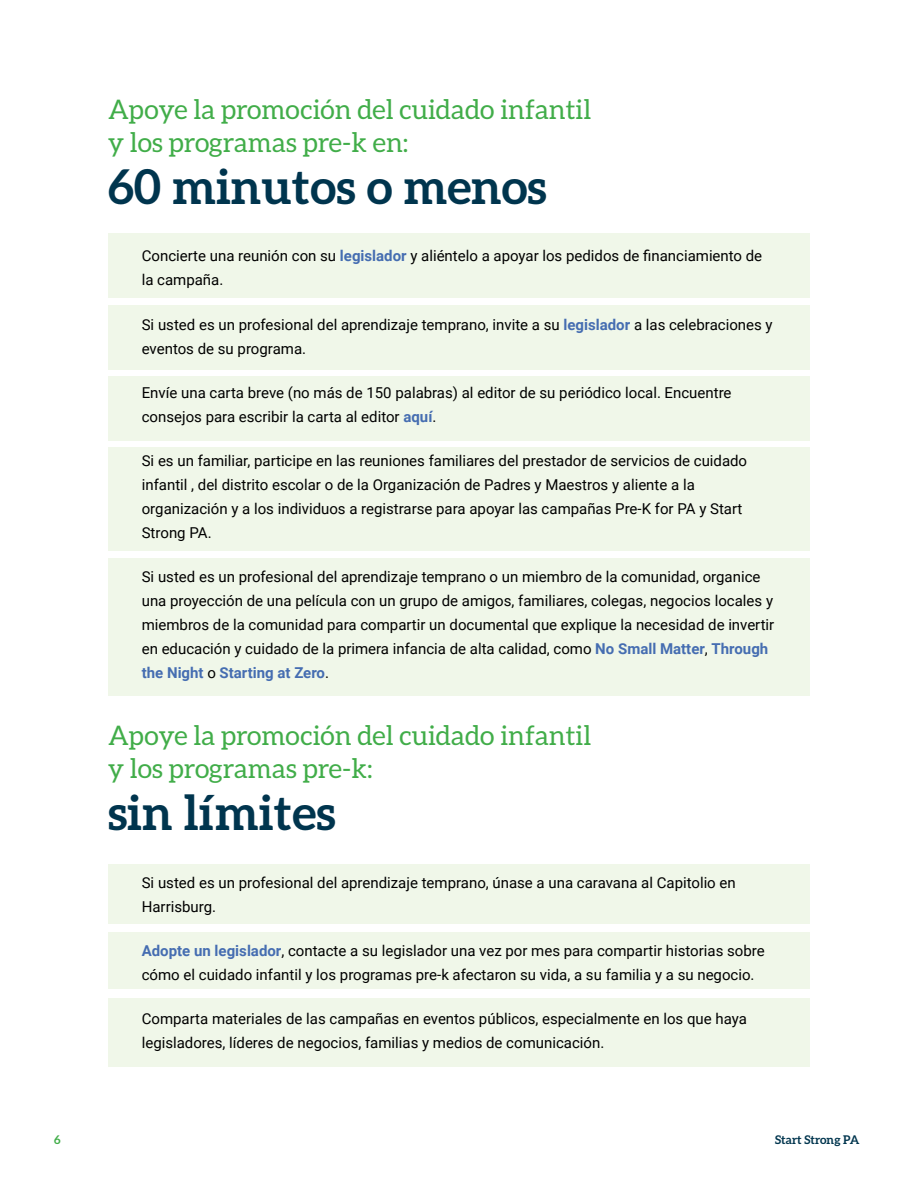
<style>
.page{position:relative;width:918px;height:1188px;background:#fff}
.page>*{position:absolute;margin:0;border:0;box-sizing:border-box;transform-origin:0 0}
.t1{font:700 48px "Aleo";color:#00354e}
.t2{font:27px/33px "Aleo";color:#41ad49}
.t3{font:15px/24px "Roboto";color:#000}
.t4{font:700 12px "Aleo";color:#00354e}
.t5{font:700 12px "Aleo";color:#41ad49}
.s1{font-weight:700;color:#456db1}
</style>
<div class="page">
<div style="left:108px;top:233px;width:702px;height:65px;background:#f0f7e9"></div>
<div style="left:108px;top:376px;width:702px;height:64px;background:#f0f7e9"></div>
<div style="left:108px;top:305px;width:702px;height:64px;background:#f0f7e9"></div>
<div style="left:108px;top:448px;width:702px;height:103px;background:#f0f7e9"></div>
<div style="left:108px;top:558px;width:702px;height:138px;background:#f0f7e9"></div>
<div style="left:108px;top:864px;width:702px;height:60px;background:#f0f7e9"></div>
<div style="left:108px;top:933px;width:702px;height:56px;background:#f0f7e9"></div>
<div style="left:108px;top:998px;width:702px;height:68px;background:#f0f7e9"></div>
<h2 class="t2" style="left:108px;top:92px;width:485px">Apoye la promoción del cuidado infantil y los programas pre-k en:</h2>
<h2 class="t1" style="left:108px;top:159px;width:440px">60 minutos o menos</h2>
<p class="t3" style="left:142px;top:244px;width:622px">Concierte una reunión con su <span class="s1">legislador</span> y aliéntelo a apoyar los pedidos de financiamiento de la campaña.</p>
<p class="t3" style="left:142px;top:312px;width:632px">Si usted es un profesional del aprendizaje temprano, invite a su <span class="s1">legislador</span> a las celebraciones y eventos de su programa.</p>
<p class="t3" style="left:142px;top:380px;width:591px">Envíe una carta breve (no más de 150 palabras) al editor de su periódico local. Encuentre consejos para escribir la carta al editor <span class="s1">aquí</span>.</p>
<p class="t3" style="left:142px;top:448px;width:607px">Si es un familiar, participe en las reuniones familiares del prestador de servicios de cuidado infantil , del distrito escolar o de la Organización de Padres y Maestros y aliente a la organización y a los individuos a registrarse para apoyar las campañas Pre-K for PA y Start Strong PA.</p>
<p class="t3" style="left:142px;top:565px;width:634px">Si usted es un profesional del aprendizaje temprano o un miembro de la comunidad, organice una proyección de una película con un grupo de amigos, familiares, colegas, negocios locales y miembros de la comunidad para compartir un documental que explique la necesidad de invertir en educación y cuidado de la primera infancia de alta calidad, como <span class="s1">No Small Matter</span>, <span class="s1">Through the Night</span> o <span class="s1">Starting at Zero</span>.</p>
<h2 class="t2" style="left:108px;top:719px;width:485px">Apoye la promoción del cuidado infantil y los programas pre-k:</h2>
<h2 class="t1" style="left:108px;top:785px;width:229px">sin límites</h2>
<p class="t3" style="left:142px;top:870px;width:596px">Si usted es un profesional del aprendizaje temprano, únase a una caravana al Capitolio en<br>Harrisburg.</p>
<p class="t3" style="left:142px;top:938px;width:625px"><span class="s1">Adopte un legislador</span>, contacte a su legislador una vez por mes para compartir historias sobre cómo el cuidado infantil y los programas pre-k afectaron su vida, a su familia y a su negocio.</p>
<p class="t3" style="left:142px;top:1006px;width:607px">Comparta materiales de las campañas en eventos públicos, especialmente en los que haya legisladores, líderes de negocios, familias y medios de comunicación.</p>
<p class="t5" style="left:54px;top:1132px;width:8px">6</p>
<p class="t4" style="left:775px;top:1132px;width:86px">Start Strong PA</p>
</div>
